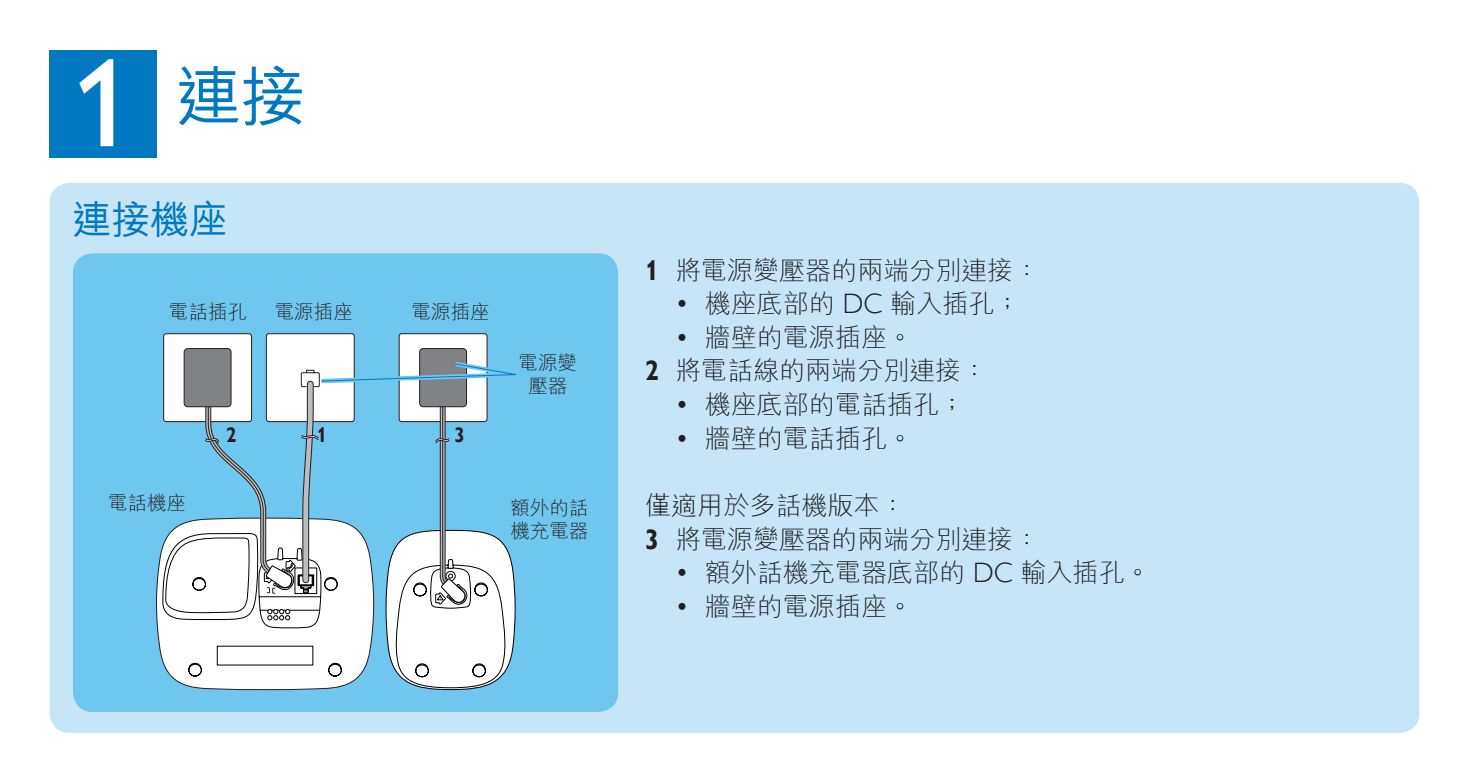
<style>
.page{position:relative;width:1469px;height:782px;background:#fff}
.page>*{position:absolute;margin:0;border:0;box-sizing:border-box;transform-origin:0 0}
.t1{font:500 65.1px "M Hei B5";color:#0079c2}
.t2{font:500 39.2px "M Hei B5";color:#0079c2}
.t3{font:300 25.9px/33.6px "M Hei B5";color:#231f20}
.t4{font:700 21px "Gill Sans Alt One WGL";color:#231f20;scale:.9 1}
.t5{font:300 19.6px/22.8px "M Hei B5";color:#231f20;text-align:center}
.s1{font-family:"Gill Sans Alt One WGL";font-weight:400;font-size:126px;color:#fff}
.s2{font-family:"Gill Sans Alt One WGL";font-weight:700;font-size:28px}
.s3{font-family:"Gill Sans Alt One WGL Light";font-weight:400;font-size:28px}
</style>
<div class="page">
<div style="left:50px;top:183px;width:1369px;height:549px;background:#c6e6f8;border-radius:20px"></div>
<div style="left:73px;top:253px;width:545px;height:458px;background:#6fc6ef;border-radius:20px"></div>
<svg style="left:156px;top:333px;width:360px;height:357px"></svg>
<div style="left:50px;top:50px;width:107px;height:107px;background:#0079c2"></div>
<h1 class="t1" style="left:72px;top:62px;width:235px"><span class="s1">1</span> 連接</h1>
<h2 class="t2" style="left:73px;top:198px;width:156px">連接機座</h2>
<p class="t5" style="left:169px;top:301px;width:80px">電話插孔</p>
<p class="t5" style="left:411px;top:301px;width:80px">電源插座</p>
<p class="t5" style="left:275px;top:301px;width:80px">電源插座</p>
<p class="t5" style="left:108px;top:491px;width:80px">電話機座</p>
<p class="t4" style="left:226px;top:420px;width:13px">2</p>
<p class="t4" style="left:317px;top:420px;width:13px">1</p>
<p class="t4" style="left:454px;top:420px;width:13px">3</p>
<p class="t5" style="left:518px;top:352px;width:60px">電源變壓器</p>
<p class="t5" style="left:510px;top:496px;width:80px;text-align:left">額外的話機充電器</p>
<p class="t3" style="left:645px;top:254px;width:396px"><span class="s2">1</span> 將電源變壓器的兩端分別連接：</p>
<p class="t3" style="left:675px;top:287px;width:347px"><span class="s3">•</span> 機座底部的 <span class="s3">DC</span> 輸入插孔；</p>
<p class="t3" style="left:645px;top:321px;width:344px;text-indent:30px"><span class="s3">•</span> 牆壁的電源插座。<br><span class="s2">2</span> 將電話線的兩端分別連接：</p>
<p class="t3" style="left:675px;top:388px;width:292px"><span class="s3">•</span> 機座底部的電話插孔；</p>
<p class="t3" style="left:675px;top:422px;width:240px"><span class="s3">•</span> 牆壁的電話插孔。</p>
<p class="t3" style="left:645px;top:489px;width:396px">僅適用於多話機版本：<br><span class="s2">3</span> 將電源變壓器的兩端分別連接：</p>
<p class="t3" style="left:675px;top:556px;width:477px"><span class="s3">•</span> 額外話機充電器底部的 <span class="s3">DC</span> 輸入插孔。</p>
<p class="t3" style="left:675px;top:590px;width:240px"><span class="s3">•</span> 牆壁的電源插座。</p>
</div>
